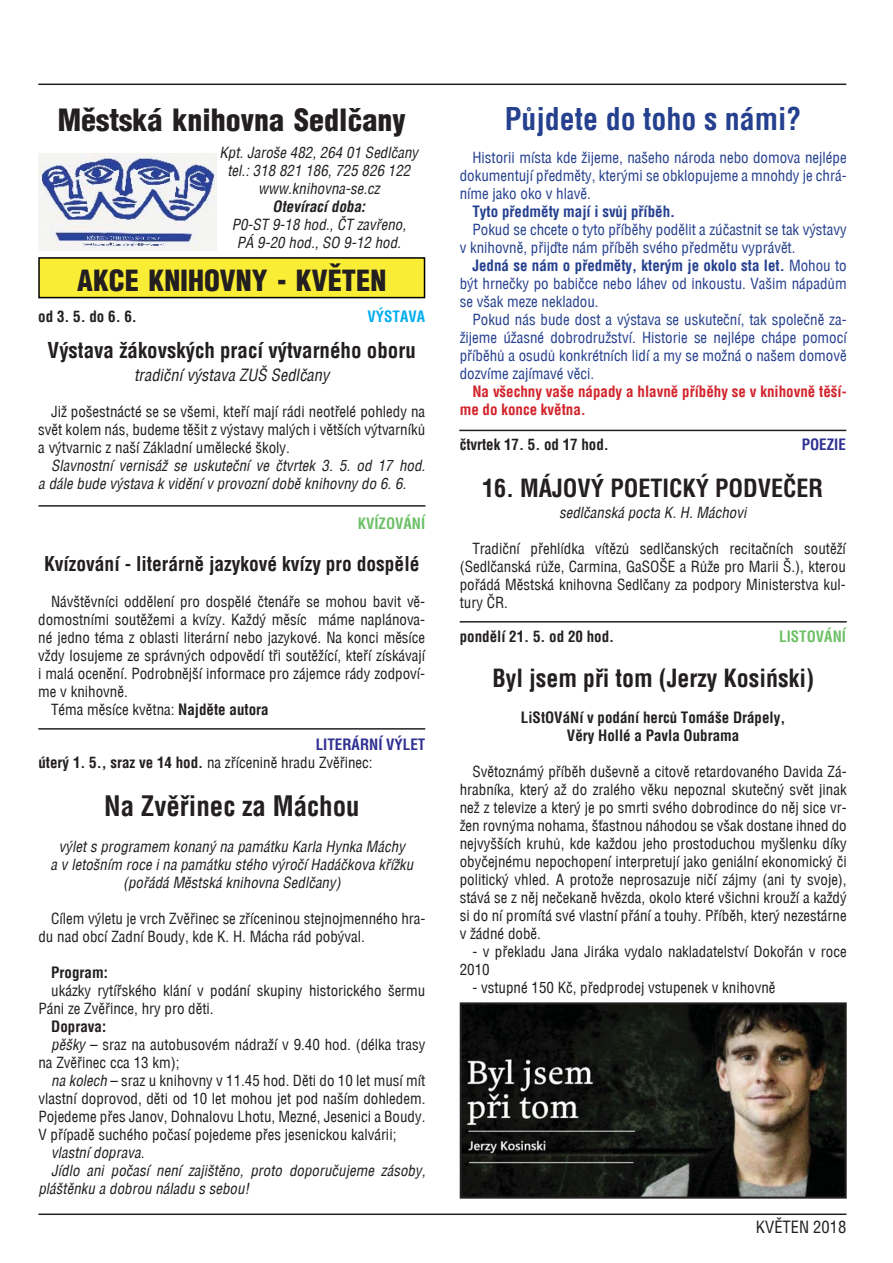
<style>
.page{position:relative;width:893px;height:1263px;background:#fff}
.page>*{position:absolute;margin:0;border:0;box-sizing:border-box;transform-origin:0 0}
.t1{font:900 30px "Switzerland Cond";color:#231f20}
.t2{font:700 30px "Switzerland Condensed";color:#25408e}
.t3{font:900 28.5px "Switzerland Cond";color:#231f20}
.t4{font:700 27px "Switzerland Condensed";color:#231f20}
.t5{font:700 24px "Switzerland Condensed";color:#231f20}
.t6{font:700 21px "Switzerland Condensed";color:#231f20}
.t7{font:700 19.5px "Switzerland Condensed";color:#231f20}
.t8{font:italic 16.5px "Switzerland Condensed";color:#231f20}
.t9{font:16.5px "Switzerland Condensed";color:#231f20}
.t10{font:15px/18px "Switzerland Condensed";color:#231f20}
.t11{font:15px/18px "Switzerland Condensed";color:#25408e;text-align:justify}
.t12{font:italic 15px/18px "Switzerland Condensed";color:#231f20;text-align:center}
.t13{font:700 15px/18px "Switzerland Condensed";color:#231f20;text-align:center}
.t14{font:700 15px/18px "Switzerland Condensed";color:#d2232a}
.t15{font:700 15px "Switzerland Condensed";color:#25408e}
.t16{font:700 15px "Switzerland Condensed";color:#6dc067}
.t17{font:italic 700 15px "Switzerland Condensed";color:#231f20}
.t18{font:700 15px "Switzerland Condensed";color:#00aeef}
.t19{font:700 15px "Switzerland Condensed";color:#2e3092}
.s1{font-weight:700}
.s2{font-weight:700;color:#2e3092}
.s3{font-style:italic}
.s4{font-style:normal}
</style>
<div class="page">
<div style="left:39px;top:258px;width:385px;height:40px;background:#faed35"></div>
<div style="left:38px;top:257px;width:387px;height:41px;border:2px solid #000"></div>
<hr style="left:38px;top:1214px;width:808px;height:1px;background:#231f20">
<hr style="left:38px;top:84px;width:808px;height:1px;background:#231f20">
<img style="left:38px;top:153px;width:179px;height:97px">
<hr style="left:38px;top:505px;width:387px;height:2px;background:#231f20">
<hr style="left:38px;top:728px;width:387px;height:2px;background:#231f20">
<hr style="left:459px;top:430px;width:387px;height:1px;background:#231f20">
<img style="left:463px;top:1005px;width:381px;height:191px">
<div style="left:460px;top:1002px;width:387px;height:197px;border:2px solid #231f20"></div>
<hr style="left:460px;top:621px;width:387px;height:2px;background:#231f20">
<h1 class="t1" style="left:58px;top:101px;width:349px">Městská knihovna Sedlčany</h1>
<p class="t12" style="left:220px;top:144px;width:200px">Kpt. Jaroše 482, 264 01 Sedlčany tel.: 318 821 186, 725 826 122 www.knihovna-se.cz</p>
<p class="t17" style="left:272px;top:198px;width:94px">Otevírací doba:</p>
<p class="t12" style="left:232px;top:216px;width:176px">P0-ST 9-18 hod., ČT zavřeno,<br>PÁ 9-20 hod., SO 9-12 hod.</p>
<h2 class="t3" style="left:77px;top:262px;width:311px">AKCE KNIHOVNY - KVĚTEN</h2>
<p class="t13" style="left:38px;top:308px;width:100px">od 3. 5. do 6. 6.</p>
<p class="t18" style="left:368px;top:308px;width:59px">VÝSTAVA</p>
<h3 class="t6" style="left:48px;top:338px;width:370px">Výstava žákovských prací výtvarného oboru</h3>
<p class="t8" style="left:134px;top:365px;width:197px">tradiční výstava ZUŠ Sedlčany</p>
<p class="t10" style="left:38px;top:402px;width:388px;text-align:justify;text-indent:13px">Již pošestnácté se se všemi, kteří mají rádi neotřelé pohledy na svět kolem nás, budeme těšit z výstavy malých i větších výtvarníků a výtvarnic z naší Základní umělecké školy.</p>
<p class="t12" style="left:38px;top:456px;width:388px;text-align:left;text-indent:13px">Slavnostní vernisáž se uskuteční ve čtvrtek 3. 5. od 17 hod. a dále bude výstava k vidění v provozní době knihovny do 6. 6.</p>
<p class="t16" style="left:358px;top:514px;width:69px">KVÍZOVÁNÍ</p>
<h3 class="t7" style="left:44px;top:552px;width:377px">Kvízování - literárně jazykové kvízy pro dospělé</h3>
<p class="t10" style="left:51px;top:592px;width:376px">Návštěvníci oddělení pro dospělé čtenáře se mohou bavit vě-</p>
<p class="t10" style="left:38px;top:610px;width:388px">domostními soutěžemi a kvízy. Každý měsíc máme naplánova-</p>
<p class="t10" style="left:38px;top:628px;width:388px">né jedno téma z oblasti literární nebo jazykové. Na konci měsíce</p>
<p class="t10" style="left:38px;top:646px;width:388px">vždy losujeme ze správných odpovědí tři soutěžící, kteří získávají</p>
<p class="t10" style="left:38px;top:664px;width:388px">i malá ocenění. Podrobnější informace pro zájemce rády zodpoví-</p>
<p class="t10" style="left:38px;top:682px;width:91px">me v knihovně.</p>
<p class="t10" style="left:51px;top:700px;width:219px">Téma měsíce května: <span class="s1">Najděte autora</span></p>
<p class="t10" style="left:38px;top:736px;width:388px;text-indent:277px"><span class="s2">LITERÁRNÍ VÝLET </span><span class="s1">úterý 1. 5., sraz ve 14 hod.</span> na zřícenině hradu Zvěřinec:</p>
<h3 class="t4" style="left:104px;top:790px;width:257px">Na Zvěřinec za Máchou</h3>
<p class="t12" style="left:51px;top:837px;width:364px">výlet s programem konaný na památku Karla Hynka Máchy<br>a v letošním roce i na památku stého výročí Hadáčkova křížku (pořádá Městská knihovna Sedlčany)</p>
<p class="t10" style="left:38px;top:910px;width:388px;text-indent:13px">Cílem výletu je vrch Zvěřinec se zříceninou stejnojmenného hra&shy;du nad obcí Zadní Boudy, kde K. H. Mácha rád pobýval.</p>
<p class="t13" style="left:51px;top:963px;width:58px">Program:</p>
<p class="t10" style="left:38px;top:982px;width:388px;text-indent:13px">ukázky rytířského klání v podání skupiny historického šermu<br>Páni ze Zvěřince, hry pro děti.</p>
<p class="t13" style="left:51px;top:1017px;width:56px">Doprava:</p>
<p class="t10" style="left:51px;top:1036px;width:376px"><span class="s3">pěšky</span> – sraz na autobusovém nádraží v 9.40 hod. (délka trasy</p>
<p class="t10" style="left:38px;top:1054px;width:143px">na Zvěřinec cca 13 km);</p>
<p class="t10" style="left:51px;top:1072px;width:376px"><span class="s3">na kolech</span> – sraz u knihovny v 11.45 hod. Děti do 10 let musí mít</p>
<p class="t10" style="left:38px;top:1090px;width:388px">vlastní doprovod, děti od 10 let mohou jet pod naším dohledem.</p>
<p class="t10" style="left:38px;top:1108px;width:388px">Pojedeme přes Janov, Dohnalovu Lhotu, Mezné, Jesenici a Boudy.</p>
<p class="t10" style="left:38px;top:1126px;width:359px">V případě suchého počasí pojedeme přes jesenickou kalvárii;</p>
<p class="t12" style="left:51px;top:1143px;width:95px">vlastní doprava<span class="s4">.</span></p>
<p class="t12" style="left:51px;top:1161px;width:376px">Jídlo ani počasí není zajištěno, proto doporučujeme zásoby,</p>
<p class="t12" style="left:38px;top:1179px;width:213px">pláštěnku a dobrou náladu s sebou!</p>
<h1 class="t2" style="left:505px;top:101px;width:298px">Půjdete do toho s námi?</h1>
<p class="t11" style="left:460px;top:149px;width:388px;text-indent:13px">Historii místa kde žijeme, našeho národa nebo domova nejlépe dokumentují předměty, kterými se obklopujeme a mnohdy je chrá&shy;níme jako oko v hlavě.</p>
<p class="t15" style="left:472px;top:203px;width:204px">Tyto předměty mají i svůj příběh.</p>
<p class="t11" style="left:460px;top:221px;width:388px;text-indent:13px">Pokud se chcete o tyto příběhy podělit a zúčastnit se tak výstavy v knihovně, přijďte nám příběh svého předmětu vyprávět.</p>
<p class="t11" style="left:460px;top:257px;width:388px;text-indent:13px"><span class="s1">Jedná se nám o předměty, kterým je okolo sta let.</span> Mohou to být hrnečky po babičce nebo láhev od inkoustu. Vašim nápadům se však meze nekladou.</p>
<p class="t11" style="left:460px;top:311px;width:388px;text-indent:13px">Pokud nás bude dost a výstava se uskuteční, tak společně za&shy;žijeme úžasné dobrodružství. Historie se nejlépe chápe pomocí příběhů a osudů konkrétních lidí a my se možná o našem domově dozvíme zajímavé věci.</p>
<p class="t14" style="left:460px;top:383px;width:388px;text-indent:13px">Na všechny vaše nápady a hlavně příběhy se v knihovně těší&shy;me do konce května.</p>
<p class="t13" style="left:460px;top:436px;width:151px">čtvrtek 17. 5. od 17 hod.</p>
<p class="t19" style="left:802px;top:436px;width:46px">POEZIE</p>
<h3 class="t5" style="left:482px;top:474px;width:342px">16. MÁJOVÝ POETICKÝ PODVEČER</h3>
<p class="t12" style="left:559px;top:503px;width:189px">sedlčanská pocta K. H. Máchovi</p>
<p class="t10" style="left:460px;top:540px;width:388px;text-align:justify;text-indent:13px">Tradiční přehlídka vítězů sedlčanských recitačních soutěží (Sedlčanská růže, Carmina, GaSOŠE a Růže pro Marii Š.), kterou pořádá Městská knihovna Sedlčany za podpory Ministerstva kul&shy;tury ČR.</p>
<p class="t13" style="left:460px;top:628px;width:156px">pondělí 21. 5. od 20 hod.</p>
<p class="t16" style="left:779px;top:628px;width:68px">LISTOVÁNÍ</p>
<h3 class="t5" style="left:492px;top:664px;width:323px">Byl jsem při tom (Jerzy Kosiński)</h3>
<p class="t13" style="left:521px;top:709px;width:266px">LiStOVáNí v podání herců Tomáše Drápely,<br>Věry Hollé a Pavla Oubrama</p>
<p class="t10" style="left:460px;top:763px;width:388px;text-align:justify;text-indent:13px">Světoznámý příběh duševně a citově retardovaného Davida Zá&shy;hrabníka, který až do zralého věku nepoznal skutečný svět jinak než z televize a který je po smrti svého dobrodince do něj sice vr&shy;žen rovnýma nohama, šťastnou náhodou se však dostane ihned do nejvyšších kruhů, kde každou jeho prostoduchou myšlenku díky obyčejnému nepochopení interpretují jako geniální ekonomický či politický vhled. A protože neprosazuje ničí zájmy (ani ty svoje), stává se z něj nečekaně hvězda, okolo které všichni krouží a každý si do ní promítá své vlastní přání a touhy. Příběh, který nezestárne v žádné době.</p>
<p class="t10" style="left:460px;top:943px;width:388px;text-indent:13px">- v překladu Jana Jiráka vydalo nakladatelství Dokořán v roce<br>2010</p>
<p class="t10" style="left:472px;top:979px;width:304px">- vstupné 150 Kč, předprodej vstupenek v knihovně</p>
<p class="t9" style="left:756px;top:1217px;width:92px">KVĚTEN 2018</p>
</div>
